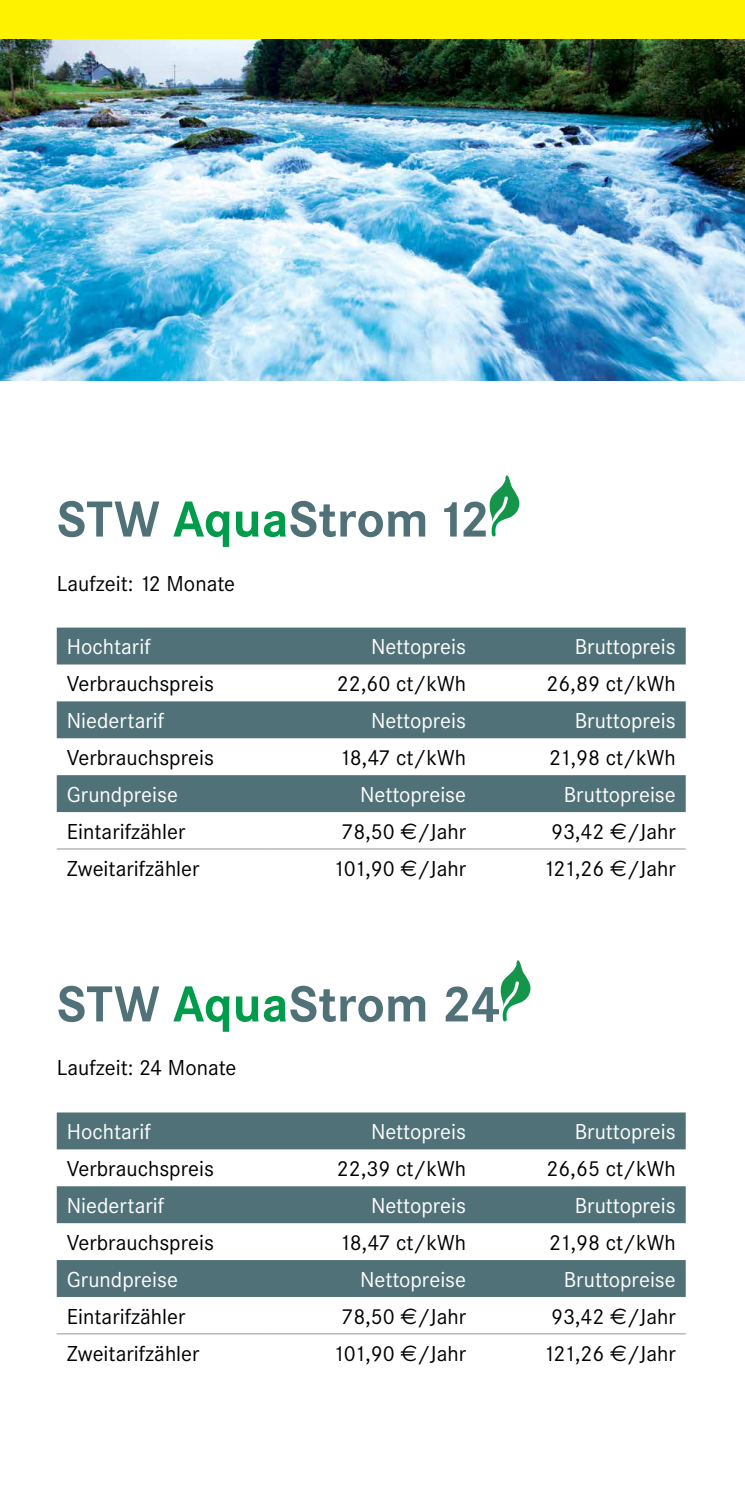
<style>
.page{position:relative;width:745px;height:1489px;background:#fff}
.page>*{position:absolute;margin:0;border:0;box-sizing:border-box;transform-origin:0 0}
.t1{font:700 52.5px "Corporate S";color:#507177}
.t2{font:22.5px "Corporate S";color:#000}
.t3{font:22.5px "Corporate S";color:#fff}
.s1{color:#009b4b}
.s2{font-family:"Euro Sans"}
</style>
<div class="page">
<div style="left:0;top:0;width:744px;height:40px;background:#fff200"></div>
<svg style="left:489px;top:475px;width:30px;height:62px"></svg>
<svg style="left:57px;top:627px;width:628px;height:185px;fill:#507177"></svg>
<hr style="left:57px;top:848px;width:209px;height:1px;background:#939598">
<hr style="left:266px;top:848px;width:209px;height:1px;background:#939598">
<hr style="left:475px;top:848px;width:210px;height:1px;background:#939598">
<svg style="left:500px;top:960px;width:30px;height:62px"></svg>
<svg style="left:57px;top:1112px;width:628px;height:184px;fill:#507177"></svg>
<hr style="left:57px;top:1333px;width:209px;height:1px;background:#939598">
<hr style="left:266px;top:1333px;width:209px;height:1px;background:#939598">
<hr style="left:475px;top:1333px;width:210px;height:1px;background:#939598">
<img style="left:0;top:40px;width:744px;height:340px">
<h1 class="t1" style="left:57px;top:489px;width:434px">STW <span class="s1">Aqua</span>Strom 12</h1>
<p class="t2" style="left:57px;top:570px;width:180px">Laufzeit: 12 Monate</p>
<p class="t3" style="left:67px;top:634px;width:85px">Hochtarif</p>
<p class="t3" style="left:371px;top:634px;width:96px">Nettopreis</p>
<p class="t3" style="left:574px;top:634px;width:102px">Bruttopreis</p>
<p class="t2" style="left:67px;top:671px;width:148px">Verbrauchspreis</p>
<p class="t2" style="left:337px;top:671px;width:130px">22,60 ct/kWh</p>
<p class="t2" style="left:546px;top:671px;width:130px">26,89 ct/kWh</p>
<p class="t3" style="left:67px;top:708px;width:99px">Niedertarif</p>
<p class="t3" style="left:371px;top:708px;width:96px">Nettopreis</p>
<p class="t3" style="left:574px;top:708px;width:102px">Bruttopreis</p>
<p class="t2" style="left:67px;top:745px;width:148px">Verbrauchspreis</p>
<p class="t2" style="left:339px;top:745px;width:128px">18,47 ct/kWh</p>
<p class="t2" style="left:549px;top:745px;width:128px">21,98 ct/kWh</p>
<p class="t3" style="left:67px;top:781px;width:112px">Grundpreise</p>
<p class="t3" style="left:360px;top:781px;width:107px">Nettopreise</p>
<p class="t3" style="left:563px;top:781px;width:113px">Bruttopreise</p>
<p class="t2" style="left:67px;top:818px;width:120px">Eintarifzähler</p>
<p class="t2" style="left:341px;top:818px;width:126px">78,50 <span class="s2">€</span>/Jahr</p>
<p class="t2" style="left:550px;top:818px;width:126px">93,42 <span class="s2">€</span>/Jahr</p>
<p class="t2" style="left:67px;top:855px;width:134px">Zweitarifzähler</p>
<p class="t2" style="left:332px;top:855px;width:135px">101,90 <span class="s2">€</span>/Jahr</p>
<p class="t2" style="left:542px;top:855px;width:134px">121,26 <span class="s2">€</span>/Jahr</p>
<h1 class="t1" style="left:57px;top:973px;width:445px">STW <span class="s1">Aqua</span>Strom 24</h1>
<p class="t2" style="left:57px;top:1055px;width:181px">Laufzeit: 24 Monate</p>
<p class="t3" style="left:67px;top:1119px;width:85px">Hochtarif</p>
<p class="t3" style="left:371px;top:1119px;width:96px">Nettopreis</p>
<p class="t3" style="left:574px;top:1119px;width:102px">Bruttopreis</p>
<p class="t2" style="left:67px;top:1155px;width:148px">Verbrauchspreis</p>
<p class="t2" style="left:337px;top:1155px;width:130px">22,39 ct/kWh</p>
<p class="t2" style="left:546px;top:1155px;width:130px">26,65 ct/kWh</p>
<p class="t3" style="left:67px;top:1192px;width:99px">Niedertarif</p>
<p class="t3" style="left:371px;top:1192px;width:96px">Nettopreis</p>
<p class="t3" style="left:574px;top:1192px;width:102px">Bruttopreis</p>
<p class="t2" style="left:67px;top:1229px;width:148px">Verbrauchspreis</p>
<p class="t2" style="left:339px;top:1229px;width:128px">18,47 ct/kWh</p>
<p class="t2" style="left:549px;top:1229px;width:128px">21,98 ct/kWh</p>
<p class="t3" style="left:67px;top:1266px;width:112px">Grundpreise</p>
<p class="t3" style="left:360px;top:1266px;width:107px">Nettopreise</p>
<p class="t3" style="left:563px;top:1266px;width:113px">Bruttopreise</p>
<p class="t2" style="left:67px;top:1303px;width:120px">Eintarifzähler</p>
<p class="t2" style="left:341px;top:1303px;width:126px">78,50 <span class="s2">€</span>/Jahr</p>
<p class="t2" style="left:550px;top:1303px;width:126px">93,42 <span class="s2">€</span>/Jahr</p>
<p class="t2" style="left:67px;top:1340px;width:134px">Zweitarifzähler</p>
<p class="t2" style="left:332px;top:1340px;width:135px">101,90 <span class="s2">€</span>/Jahr</p>
<p class="t2" style="left:542px;top:1340px;width:134px">121,26 <span class="s2">€</span>/Jahr</p>
</div>
